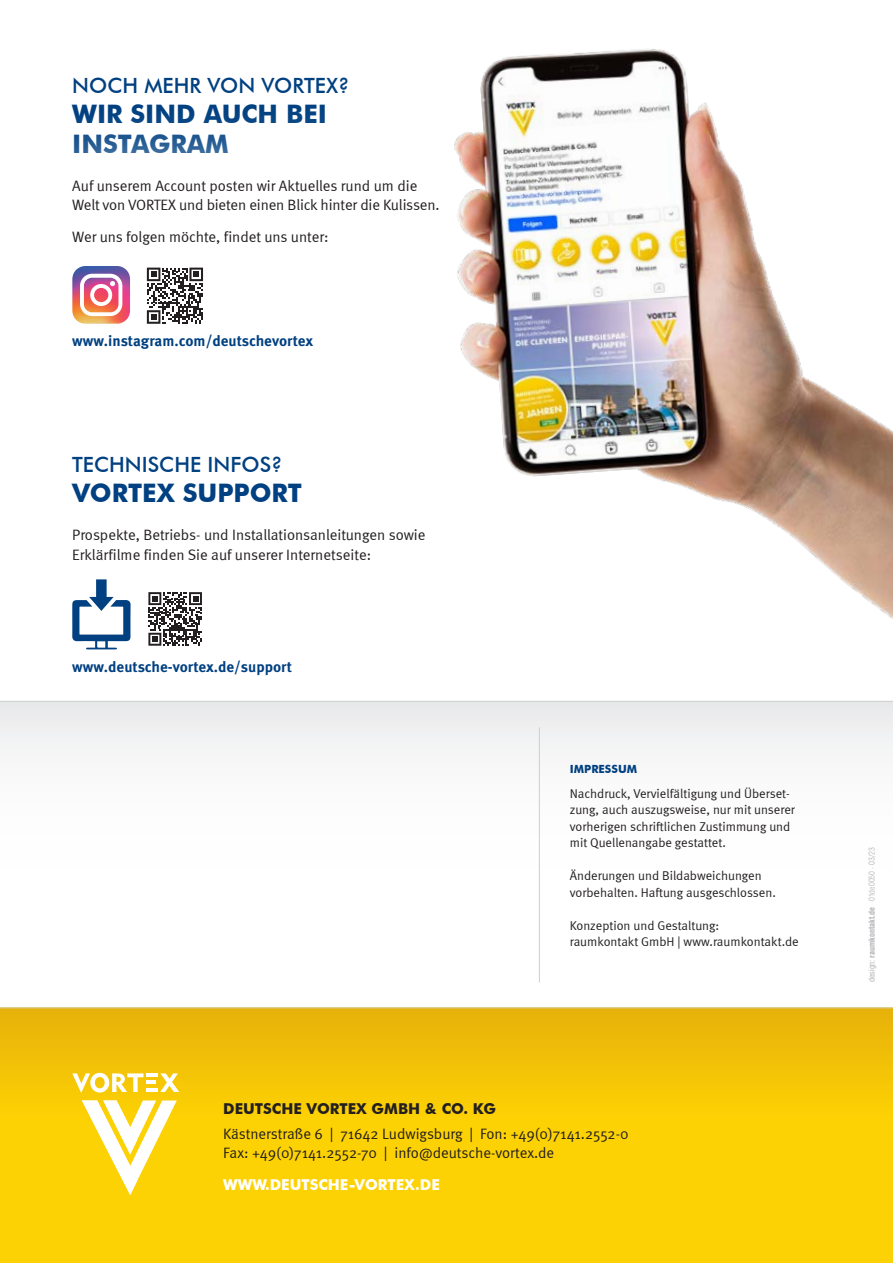
<style>
.page{position:relative;width:893px;height:1263px;background:#fff}
.page>*{position:absolute;margin:0;border:0;box-sizing:border-box;transform-origin:0 0}
.t1{font:700 25.5px/30px "Futura BT";color:#014081}
.t2{font:500 21px "Futura BT";color:#014081}
.t3{font:15px/19.5px "Meta Normal";letter-spacing:-.005em;color:#231f20}
.t4{font:700 15px "Meta Pro";color:#014081}
.t5{font:700 15px "Futura BT";color:#231f20}
.t6{font:700 15px "Futura BT";color:#fff}
.t7{font:12.75px/16.5px "Meta Normal";color:#231f20}
.t8{font:700 11.25px "Futura BT";color:#014081}
.t9{font:700 condensed 8.25px "Swiss 721 BT";color:#b2b3b7}
.s1{font-weight:400}
.s2{font-weight:300}
</style>
<div class="page">
<img style="left:414px;top:49px;width:479px;height:652px">
<div style="left:0;top:702px;width:893px;height:306px;background:linear-gradient(to bottom,#f2f2f3,#fff)"></div>
<div style="left:0;top:1008px;width:893px;height:255px;background:linear-gradient(to bottom,#eebc08,#ffda02)"></div>
<hr style="left:0;top:1007px;width:893px;height:1px;background:#cdcfce">
<hr style="left:0;top:701px;width:893px;height:1px;background:#cdcfce">
<div style="left:0;top:101px;width:514px;height:223px;background:#fff"></div>
<svg style="left:72px;top:266px;width:58px;height:58px"></svg>
<svg style="left:147px;top:268px;width:56px;height:56px"></svg>
<svg style="left:82px;top:1100px;width:95px;height:95px"></svg>
<svg style="left:160px;top:1073px;width:19px;height:19px"></svg>
<hr style="left:146px;top:1088px;width:12px;height:4px;background:#fff">
<hr style="left:146px;top:1073px;width:12px;height:4px;background:#fff">
<hr style="left:146px;top:1080px;width:10px;height:4px;background:#fff">
<svg style="left:72px;top:1073px;width:71px;height:20px"></svg>
<hr style="left:539px;top:727px;width:1px;height:255px;background:#cdcfce">
<svg style="left:72px;top:579px;width:59px;height:70px"></svg>
<svg style="left:148px;top:592px;width:54px;height:54px"></svg>
<h2 class="t2" style="left:72px;top:73px;width:279px">NOCH MEHR VON VORTEX?</h2>
<h1 class="t1" style="left:72px;top:99px;width:256px">WIR SIND AUCH BEI<br>INSTAGRAM</h1>
<p class="t3" style="left:72px;top:175px;width:369px">Auf unserem Account posten wir Aktuelles rund um die<br>Welt von VORTEX und bieten einen Blick hinter die Kulissen.</p>
<p class="t3" style="left:72px;top:227px;width:258px">Wer uns folgen möchte, findet uns unter:</p>
<p class="t4" style="left:72px;top:332px;width:242px">www.instagram.com/deutschevortex</p>
<h2 class="t2" style="left:72px;top:452px;width:212px">TECHNISCHE INFOS?</h2>
<h1 class="t1" style="left:72px;top:478px;width:231px">VORTEX SUPPORT</h1>
<p class="t3" style="left:72px;top:525px;width:355px">Prospekte, Betriebs- und Installationsanleitungen sowie<br>Erklärfilme finden Sie auf unserer Internetseite:</p>
<p class="t4" style="left:72px;top:657px;width:221px">www.deutsche-vortex.de/support</p>
<p class="t8" style="left:570px;top:762px;width:69px">IMPRESSUM</p>
<p class="t7" style="left:570px;top:785px;width:227px">Nachdruck, Vervielfältigung und Überset&shy;zung, auch auszugsweise, nur mit unserer vorherigen schriftlichen Zustimmung und mit Quellenangabe gestattet.</p>
<p class="t7" style="left:570px;top:867px;width:208px">Änderungen und Bildabweichungen vorbehalten. Haftung ausgeschlossen.</p>
<p class="t7" style="left:570px;top:917px;width:230px">Konzeption und Gestaltung:<br>raumkontakt GmbH | www.raumkontakt.de</p>
<p class="t5" style="left:223px;top:1099px;width:275px">DEUTSCHE VORTEX GMBH &amp; CO. KG</p>
<p class="t3" style="left:223px;top:1123px;width:407px">Kästnerstraße 6 | 71642 Ludwigsburg | Fon: +49(0)7141.2552-0<br>Fax: +49(0)7141.2552-70 | info@deutsche-vortex.de</p>
<p class="t6" style="left:223px;top:1175px;width:218px">WWW.DEUTSCHE-VORTEX.DE</p>
<p class="t9" style="left:867px;top:982px;width:136px;rotate:-90deg"><span class="s1">design:</span> raumkontakt.de <span class="s2">01de0050 </span><sup>.</sup> <span class="s2">03/23</span></p>
</div>
